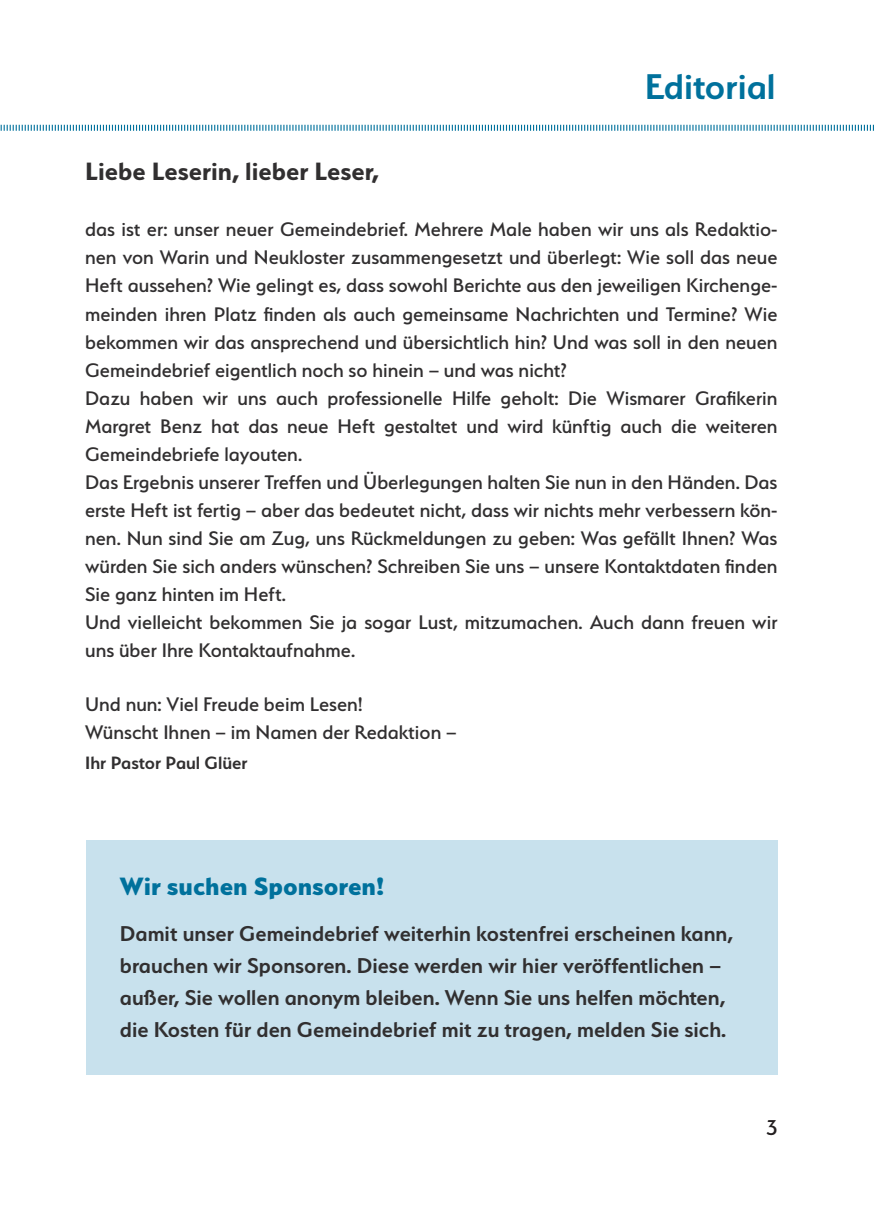
<style>
.page{position:relative;width:874px;height:1225px;background:#fff}
.page>*{position:absolute;margin:0;border:0;box-sizing:border-box;transform-origin:0 0}
.t1{font:600 40px "Serenity";color:#00719c}
.t2{font:700 28px "Serenity";color:#312f30}
.t3{font:800 28px "Serenity";color:#00719c}
.t4{font:600 24px/32px "Serenity";color:#312f30}
.t5{font:500 24px "Serenity";color:#231f20}
.t6{font:500 22px/28px "Serenity";color:#312f30}
.t7{font:600 20px "Serenity";color:#312f30}
</style>
<div class="page">
<svg style="left:0;top:124px;width:873px;height:7px"></svg>
<div style="left:86px;top:840px;width:691px;height:234px;background:#c8e1ed"></div>
<h1 class="t1" style="left:644px;top:64px;width:132px">Editorial</h1>
<p class="t2" style="left:85px;top:156px;width:295px">Liebe Leserin, lieber Leser,</p>
<p class="t6" style="left:85px;top:215px;width:693px">das ist er: unser neuer Gemeindebrief. Mehrere Male haben wir uns als Redaktio&shy;nen von Warin und Neukloster zusammengesetzt und überlegt: Wie soll das neue Heft aussehen? Wie gelingt es, dass sowohl Berichte aus den jeweiligen Kirchenge&shy;meinden ihren Platz finden als auch gemeinsame Nachrichten und Termine? Wie bekommen wir das ansprechend und übersichtlich hin? Und was soll in den neuen Gemeindebrief eigentlich noch so hinein – und was nicht?<br>Dazu haben wir uns auch professionelle Hilfe geholt: Die Wismarer Grafikerin Margret Benz hat das neue Heft gestaltet und wird künftig auch die weiteren Gemeindebriefe layouten.<br>Das Ergebnis unserer Treffen und Überlegungen halten Sie nun in den Händen. Das erste Heft ist fertig – aber das bedeutet nicht, dass wir nichts mehr verbessern kön&shy;nen. Nun sind Sie am Zug, uns Rückmeldungen zu geben: Was gefällt Ihnen? Was würden Sie sich anders wünschen? Schreiben Sie uns – unsere Kontaktdaten finden Sie ganz hinten im Heft.<br>Und vielleicht bekommen Sie ja sogar Lust, mitzumachen. Auch dann freuen wir uns über Ihre Kontaktaufnahme.</p>
<p class="t6" style="left:85px;top:690px;width:373px">Und nun: Viel Freude beim Lesen!<br>Wünscht Ihnen – im Namen der Redaktion –</p>
<p class="t7" style="left:85px;top:751px;width:164px">Ihr Pastor Paul Glüer</p>
<p class="t3" style="left:120px;top:870px;width:266px">Wir suchen Sponsoren!</p>
<p class="t4" style="left:120px;top:917px;width:614px">Damit unser Gemeindebrief weiterhin kostenfrei erscheinen kann, brauchen wir Sponsoren. Diese werden wir hier veröffentlichen – außer, Sie wollen anonym bleiben. Wenn Sie uns helfen möchten, die Kosten für den Gemeindebrief mit zu tragen, melden Sie sich.</p>
<p class="t5" style="left:766px;top:1114px;width:12px">3</p>
</div>
